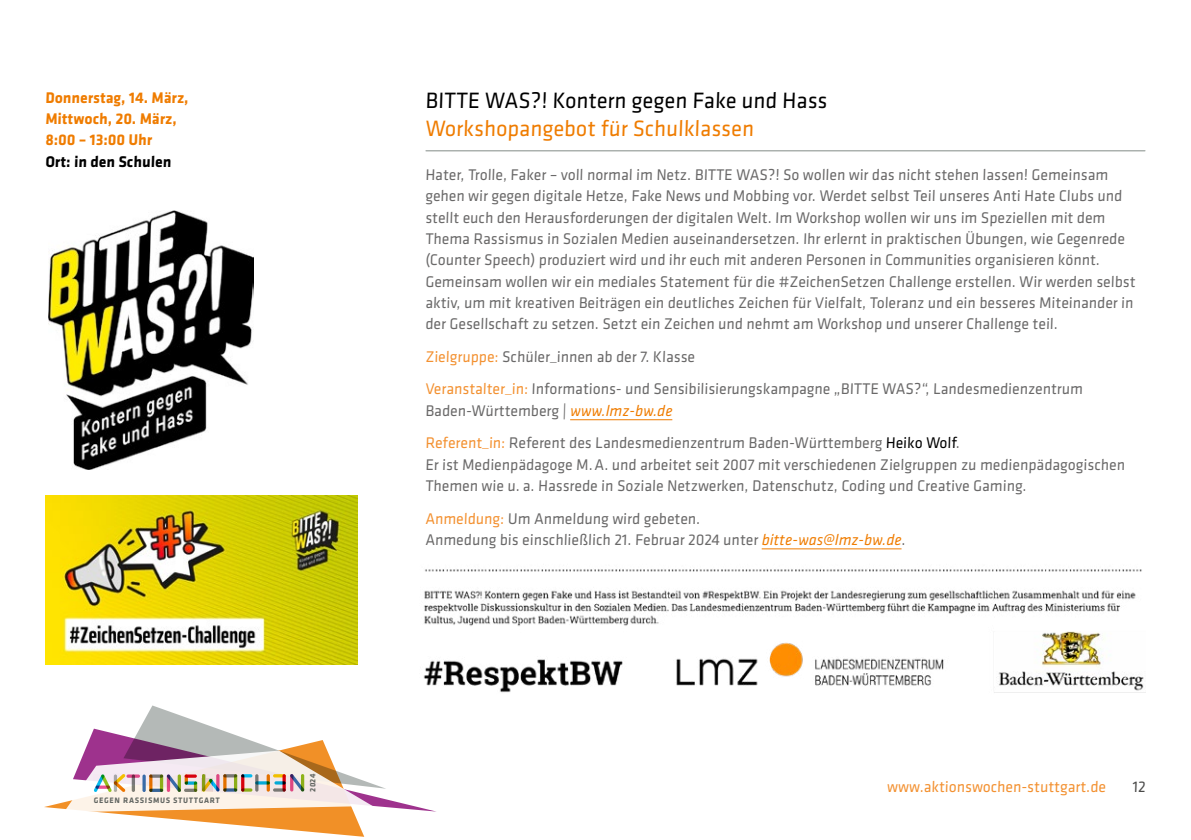
<style>
.page{position:relative;width:1191px;height:840px;background:#fff}
.page>*{position:absolute;margin:0;border:0;box-sizing:border-box;transform-origin:0 0}
.Absatzformat_Headlin{font:23px "Klavika";color:#000;scale:.96 1}
.Absatzformat_Headlin-2{font:23px "Klavika";color:#ef7c00;scale:.96 1}
.Copy-grau{font:16px/21.2px "Klavika";color:#6a6969;scale:.96 1}
.Copy-grau-2{font:700 16px/21.2px "Klavika";color:#ef7c00;scale:.96 1}
.t1{font:16px "Klavika";color:#f39131;scale:.96 1}
.Copy-grau-3{font:700 16px "Klavika";color:#000;scale:.96 1}
.t2{font:16px "Klavika";color:#494948;scale:.96 1}
.t3{font:700 8.2px "Klavika";color:#626662;scale:.96 1}
.s1{color:#f39131}
.s2{font-style:italic;color:#ef7c00}
.s3{color:#000}
</style>
<div class="page">
<svg style="left:44px;top:663px;width:334px;height:174px"></svg>
<svg style="left:64px;top:750px;width:308px;height:61px;background:#dfc8c3"></svg>
<hr style="left:570px;top:419px;width:102px;height:1px;background:#ef7c00">
<hr style="left:761px;top:548px;width:140px;height:1px;background:#ef7c00">
<hr style="left:426px;top:150px;width:718px;height:1px;background:#a7adaa">
<img style="left:48px;top:210px;width:205px;height:259px">
<img style="left:45px;top:495px;width:313px;height:168px">
<img style="left:423px;top:569px;width:722px;height:124px">
<p class="Copy-grau-2" style="left:45px;top:87px;width:151px">Donnerstag, 14. März,<br>Mittwoch, 20. März,<br>8:00 – 13:00 Uhr</p>
<p class="Copy-grau-3" style="left:45px;top:152px;width:133px">Ort: in den Schulen</p>
<p class="t3" style="left:94px;top:795px;width:133px">GEGEN RASSISMUS STUTTGART</p>
<p class="t3" style="left:308px;top:791px;width:20px;rotate:-90deg">2024</p>
<p class="Absatzformat_Headlin" style="left:425px;top:88px;width:421px">BITTE WAS?! Kontern gegen Fake und Hass</p>
<p class="Absatzformat_Headlin-2" style="left:425px;top:116px;width:344px">Workshopangebot für Schulklassen</p>
<p class="Copy-grau" style="left:425px;top:164px;width:742px">Hater, Trolle, Faker – voll normal im Netz. BITTE WAS?! So wollen wir das nicht stehen lassen! Gemeinsam gehen wir gegen digitale Hetze, Fake News und Mobbing vor. Werdet selbst Teil unseres Anti Hate Clubs und stellt euch den Herausforderungen der digitalen Welt. Im Workshop wollen wir uns im Speziellen mit dem Thema Rassismus in Sozialen Medien auseinandersetzen. Ihr erlernt in praktischen Übungen, wie Gegenrede (Counter Speech) produziert wird und ihr euch mit anderen Personen in Communities organisieren könnt.<br>Gemeinsam wollen wir ein mediales Statement für die #ZeichenSetzen Challenge erstellen. Wir werden selbst aktiv, um mit kreativen Beiträgen ein deutliches Zeichen für Vielfalt, Toleranz und ein besseres Miteinander in der Gesellschaft zu setzen. Setzt ein Zeichen und nehmt am Workshop und unserer Challenge teil.</p>
<p class="Copy-grau" style="left:425px;top:346px;width:283px"><span class="s1">Zielgruppe:</span> Schüler_innen ab der 7. Klasse</p>
<p class="Copy-grau" style="left:425px;top:378px;width:687px"><span class="s1">Veranstalter_in:</span> Informations- und Sensibilisierungskampagne „BITTE WAS?“, Landesmedienzentrum<br>Baden-Württemberg | <span class="s2">www.lmz-bw.de</span></p>
<p class="Copy-grau" style="left:425px;top:432px;width:731px"><span class="s1">Referent_in:</span> Referent des Landesmedienzentrum Baden-Württemberg <span class="s3">Heiko Wolf</span>.<br>Er ist Medienpädagoge M. A. und arbeitet seit 2007 mit verschiedenen Zielgruppen zu medienpädagogischen<br>Themen wie u. a. Hassrede in Soziale Netzwerken, Datenschutz, Coding und Creative Gaming.</p>
<p class="Copy-grau" style="left:425px;top:507px;width:502px"><span class="s1">Anmeldung:</span> Um Anmeldung wird gebeten.<br>Anmedung bis einschließlich 21. Februar 2024 unter <span class="s2">bitte-was@lmz-bw.de</span>.</p>
<p class="t1" style="left:887px;top:778px;width:230px">www.aktionswochen-stuttgart.de</p>
<p class="t2" style="left:1132px;top:778px;width:16px">12</p>
</div>
